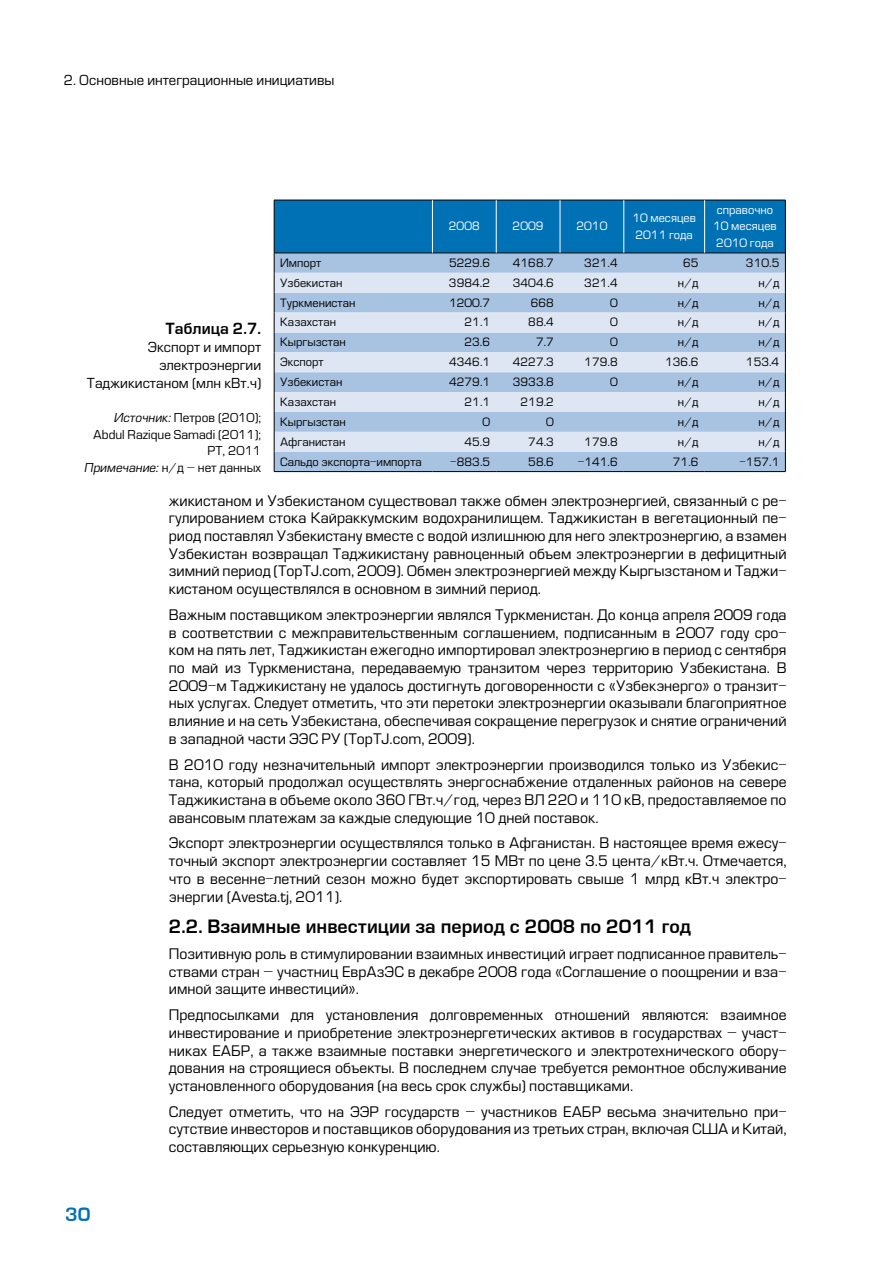
<style>
.page{position:relative;width:893px;height:1263px;background:#fff}
.page>*{position:absolute;margin:0;border:0;box-sizing:border-box;transform-origin:0 0}
.t1{font:18px "Europe Demi Normal";color:#000}
.t2{font:18px "Europe Demi Normal";color:#0071b5}
.t3{font:15px "Europe Demi Normal";color:#000}
.t4{font:14.25px/17.7px "Europe";color:#000;text-align:justify}
.t5{font:13.5px/18px "Europe";color:#000;text-align:right}
.t6{font:12px/16.5px "Europe";color:#000;text-align:right}
.t7{font:11.25px "Europe";color:#000}
.t8{font:11.25px/16.5px "Europe";color:#fff}
.s1{font-family:"Europe K";font-style:italic}
</style>
<div class="page">
<svg style="left:274px;top:200px;width:512px;height:271px;background:#9bbedd"></svg>
<hr style="left:274px;top:471px;width:158px;height:1px;background:#000">
<hr style="left:432px;top:471px;width:64px;height:1px;background:#000">
<hr style="left:496px;top:471px;width:64px;height:1px;background:#000">
<hr style="left:560px;top:471px;width:64px;height:1px;background:#000">
<hr style="left:624px;top:471px;width:81px;height:1px;background:#000">
<hr style="left:705px;top:471px;width:81px;height:1px;background:#000">
<hr style="left:432px;top:200px;width:1px;height:53px;background:#fff">
<hr style="left:496px;top:200px;width:1px;height:53px;background:#fff">
<hr style="left:560px;top:200px;width:1px;height:53px;background:#fff">
<hr style="left:624px;top:200px;width:1px;height:53px;background:#fff">
<hr style="left:704px;top:200px;width:1px;height:53px;background:#fff">
<p class="t5" style="left:64px;top:71px;width:272px">2. Основные интеграционные инициативы</p>
<p class="t8" style="left:449px;top:218px;width:32px">2008</p>
<p class="t8" style="left:513px;top:218px;width:32px">2009</p>
<p class="t8" style="left:576px;top:218px;width:32px">2010</p>
<p class="t8" style="left:632px;top:210px;width:65px">10 месяцев<br>2011 года</p>
<p class="t8" style="left:713px;top:202px;width:65px;text-align:center">справочно<br>10 месяцев<br>2010 года</p>
<p class="t7" style="left:280px;top:256px;width:43px">Импорт</p>
<p class="t7" style="left:449px;top:256px;width:43px">5229.6</p>
<p class="t7" style="left:513px;top:256px;width:43px">4168.7</p>
<p class="t7" style="left:584px;top:256px;width:35px">321.4</p>
<p class="t7" style="left:683px;top:256px;width:17px">65</p>
<p class="t7" style="left:746px;top:256px;width:35px">310.5</p>
<p class="t7" style="left:280px;top:276px;width:64px">Узбекистан</p>
<p class="t7" style="left:449px;top:276px;width:43px">3984.2</p>
<p class="t7" style="left:513px;top:276px;width:43px">3404.6</p>
<p class="t7" style="left:584px;top:276px;width:35px">321.4</p>
<p class="t7" style="left:678px;top:276px;width:22px">н/д</p>
<p class="t7" style="left:759px;top:276px;width:22px">н/д</p>
<p class="t7" style="left:280px;top:296px;width:77px">Туркменистан</p>
<p class="t7" style="left:449px;top:296px;width:43px">1200.7</p>
<p class="t7" style="left:531px;top:296px;width:25px">668</p>
<p class="t7" style="left:610px;top:296px;width:9px">0</p>
<p class="t7" style="left:678px;top:296px;width:22px">н/д</p>
<p class="t7" style="left:759px;top:296px;width:22px">н/д</p>
<p class="t7" style="left:280px;top:316px;width:57px">Казахстан</p>
<p class="t7" style="left:464px;top:316px;width:27px">21.1</p>
<p class="t7" style="left:528px;top:316px;width:27px">88.4</p>
<p class="t7" style="left:610px;top:316px;width:9px">0</p>
<p class="t7" style="left:678px;top:316px;width:22px">н/д</p>
<p class="t7" style="left:759px;top:316px;width:22px">н/д</p>
<p class="t7" style="left:280px;top:336px;width:67px">Кыргызстан</p>
<p class="t7" style="left:464px;top:336px;width:27px">23.6</p>
<p class="t7" style="left:536px;top:336px;width:20px">7.7</p>
<p class="t7" style="left:610px;top:336px;width:9px">0</p>
<p class="t7" style="left:678px;top:336px;width:22px">н/д</p>
<p class="t7" style="left:759px;top:336px;width:22px">н/д</p>
<p class="t7" style="left:280px;top:356px;width:45px">Экспорт</p>
<p class="t7" style="left:449px;top:356px;width:43px">4346.1</p>
<p class="t7" style="left:513px;top:356px;width:43px">4227.3</p>
<p class="t7" style="left:584px;top:356px;width:35px">179.8</p>
<p class="t7" style="left:665px;top:356px;width:35px">136.6</p>
<p class="t7" style="left:746px;top:356px;width:35px">153.4</p>
<p class="t7" style="left:280px;top:375px;width:64px">Узбекистан</p>
<p class="t7" style="left:449px;top:375px;width:43px">4279.1</p>
<p class="t7" style="left:513px;top:375px;width:43px">3933.8</p>
<p class="t7" style="left:610px;top:375px;width:9px">0</p>
<p class="t7" style="left:678px;top:375px;width:22px">н/д</p>
<p class="t7" style="left:759px;top:375px;width:22px">н/д</p>
<p class="t7" style="left:280px;top:395px;width:57px">Казахстан</p>
<p class="t7" style="left:464px;top:395px;width:27px">21.1</p>
<p class="t7" style="left:520px;top:395px;width:35px">219.2</p>
<p class="t7" style="left:678px;top:395px;width:22px">н/д</p>
<p class="t7" style="left:759px;top:395px;width:22px">н/д</p>
<p class="t7" style="left:280px;top:415px;width:67px">Кыргызстан</p>
<p class="t7" style="left:482px;top:415px;width:9px">0</p>
<p class="t7" style="left:546px;top:415px;width:9px">0</p>
<p class="t7" style="left:678px;top:415px;width:22px">н/д</p>
<p class="t7" style="left:759px;top:415px;width:22px">н/д</p>
<p class="t7" style="left:280px;top:435px;width:67px">Афганистан</p>
<p class="t7" style="left:464px;top:435px;width:27px">45.9</p>
<p class="t7" style="left:528px;top:435px;width:27px">74.3</p>
<p class="t7" style="left:584px;top:435px;width:35px">179.8</p>
<p class="t7" style="left:678px;top:435px;width:22px">н/д</p>
<p class="t7" style="left:759px;top:435px;width:22px">н/д</p>
<p class="t7" style="left:280px;top:455px;width:143px">Сальдо экспорта-импорта</p>
<p class="t7" style="left:450px;top:455px;width:42px">-883.5</p>
<p class="t7" style="left:528px;top:455px;width:27px">58.6</p>
<p class="t7" style="left:578px;top:455px;width:41px">-141.6</p>
<p class="t7" style="left:673px;top:455px;width:27px">71.6</p>
<p class="t7" style="left:739px;top:455px;width:41px">-157.1</p>
<p class="t4" style="left:169px;top:492px;width:619px">жикистаном и Узбекистаном существовал также обмен электроэнергией, связанный с ре&shy;гулированием стока Кайраккумским водохранилищем. Таджикистан в вегетационный пе&shy;риод поставлял Узбекистану вместе с водой излишнюю для него электроэнергию, а взамен Узбекистан возвращал Таджикистану равноценный объем электроэнергии в дефицитный зимний период (TopTJ.com, 2009). Обмен электроэнергией между Кыргызстаном и Таджи&shy;кистаном осуществлялся в основном в зимний период.</p>
<p class="t4" style="left:169px;top:606px;width:619px">Важным поставщиком электроэнергии являлся Туркменистан. До конца апреля 2009 года в соответствии с межправительственным соглашением, подписанным в 2007 году сро&shy;ком на пять лет, Таджикистан ежегодно импортировал электроэнергию в период с сентября по май из Туркменистана, передаваемую транзитом через территорию Узбекистана. В 2009-м Таджикистану не удалось достигнуть договоренности с «Узбекэнерго» о транзит&shy;ных услугах. Следует отметить, что эти перетоки электроэнергии оказывали благоприятное влияние и на сеть Узбекистана, обеспечивая сокращение перегрузок и снятие ограничений в западной части ЭЭС РУ (TopTJ.com, 2009).</p>
<p class="t4" style="left:169px;top:756px;width:619px">В 2010 году незначительный импорт электроэнергии производился только из Узбекис&shy;тана, который продолжал осуществлять энергоснабжение отдаленных районов на севере Таджикистана в объеме около 360 ГВт.ч/год, через ВЛ 220 и 110 кВ, предоставляемое по авансовым платежам за каждые следующие 10 дней поставок.</p>
<p class="t4" style="left:169px;top:834px;width:619px">Экспорт электроэнергии осуществлялся только в Афганистан. В настоящее время ежесу&shy;точный экспорт электроэнергии составляет 15 МВт по цене 3.5 цента/кВт.ч. Отмечается, что в весенне-летний сезон можно будет экспортировать свыше 1 млрд кВт.ч электро&shy;энергии (Аvesta.tj, 2011).</p>
<p class="t1" style="left:169px;top:916px;width:524px">2.2. Взаимные инвестиции за период с 2008 по 2011 год</p>
<p class="t4" style="left:169px;top:945px;width:619px">Позитивную роль в стимулировании взаимных инвестиций играет подписанное правитель&shy;ствами стран – участниц ЕврАзЭС в декабре 2008 года «Соглашение о поощрении и вза&shy;имной защите инвестиций».</p>
<p class="t4" style="left:169px;top:1006px;width:619px">Предпосылками для установления долговременных отношений являются: взаимное инвестирование и приобретение электроэнергетических активов в государствах – участ&shy;никах ЕАБР, а также взаимные поставки энергетического и электротехнического обору&shy;дования на строящиеся объекты. В последнем случае требуется ремонтное обслуживание установленного оборудования (на весь срок службы) поставщиками.</p>
<p class="t4" style="left:169px;top:1103px;width:619px">Следует отметить, что на ЭЭР государств – участников ЕАБР весьма значительно при&shy;сутствие инвесторов и поставщиков оборудования из третьих стран, включая США и Китай, составляющих серьезную конкуренцию.</p>
<p class="t3" style="left:165px;top:320px;width:97px">Таблица 2.7.</p>
<p class="t5" style="left:87px;top:338px;width:176px">Экспорт и импорт электроэнергии<br>Таджикистаном (млн кВт.ч)</p>
<p class="t6" style="left:85px;top:410px;width:178px"><span class="s1">Источник:</span> Петров (2010);<br>Abdul Razique Samadi (2011);<br>РТ, 2011<br><span class="s1">Примечание:</span> н/д – нет данных</p>
<p class="t2" style="left:65px;top:1204px;width:27px">30</p>
</div>
